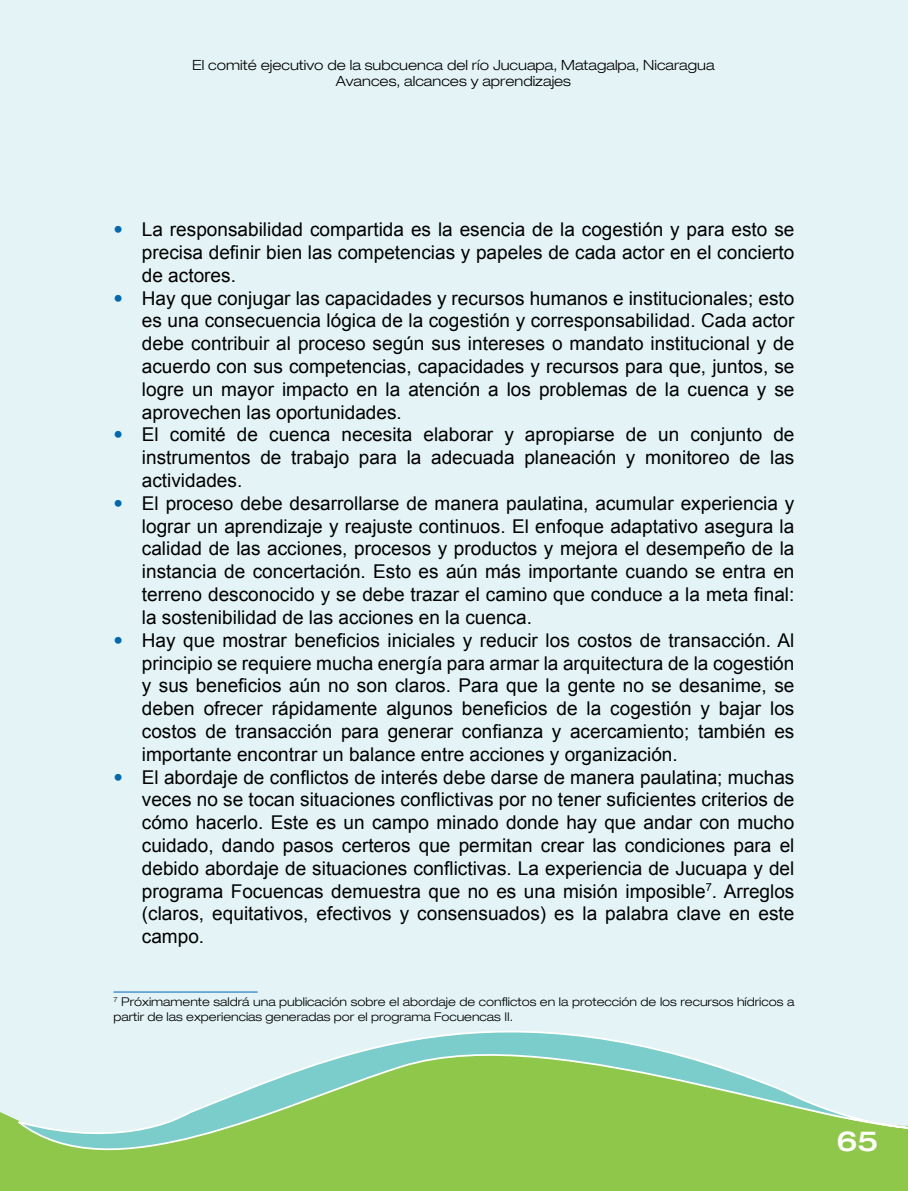
<style>
.page{position:relative;width:908px;height:1191px;background:#fff}
.page>*{position:absolute;margin:0;border:0;box-sizing:border-box;transform-origin:0 0}
.t1{font:500 expanded 28px "Helvetica Neue";color:#fff}
.t2{font:19px/22.8px "Arial";color:#000}
.t3{font:19px "Helvetica Neue";color:#0067b1}
.t4{font:300 expanded 14px/16.8px "Helvetica Neue";color:#000;text-align:center}
.t5{font:300 expanded 12px/14.4px "Helvetica Neue";color:#000}
</style>
<div class="page">
<div style="left:0;top:0;width:907px;height:1046px;background:#e3f3f6"></div>
<svg style="left:11px;top:973px;width:896px;height:218px;background:#b6ddaa"></svg>
<hr style="left:113px;top:991px;width:144px;height:1px;background:#0067b1">
<svg style="left:114px;top:997px;width:3px;height:5px"></svg>
<p class="t4" style="left:192px;top:56px;width:523px">El comité ejecutivo de la subcuenca del río Jucuapa, Matagalpa, Nicaragua<br>Avances, alcances y aprendizajes</p>
<p class="t3" style="left:113px;top:218px;width:11px">•</p>
<p class="t3" style="left:113px;top:286px;width:11px">•</p>
<p class="t3" style="left:113px;top:423px;width:11px">•</p>
<p class="t3" style="left:113px;top:492px;width:11px">•</p>
<p class="t3" style="left:113px;top:628px;width:11px">•</p>
<p class="t3" style="left:113px;top:765px;width:11px">•</p>
<p class="t2" style="left:142px;top:218px;width:653px">La responsabilidad compartida es la esencia de la cogestión y para esto se precisa definir bien las competencias y papeles de cada actor en el concierto de actores.<br>Hay que conjugar las capacidades y recursos humanos e institucionales; esto es una consecuencia lógica de la cogestión y corresponsabilidad. Cada actor debe contribuir al proceso según sus intereses o mandato institucional y de acuerdo con sus competencias, capacidades y recursos para que, juntos, se logre un mayor impacto en la atención a los problemas de la cuenca y se aprovechen las oportunidades.<br>El comité de cuenca necesita elaborar y apropiarse de un conjunto de instrumentos de trabajo para la adecuada planeación y monitoreo de las actividades.<br>El proceso debe desarrollarse de manera paulatina, acumular experiencia y lograr un aprendizaje y reajuste continuos. El enfoque adaptativo asegura la calidad de las acciones, procesos y productos y mejora el desempeño de la instancia de concertación. Esto es aún más importante cuando se entra en terreno desconocido y se debe trazar el camino que conduce a la meta final: la sostenibilidad de las acciones en la cuenca.<br>Hay que mostrar beneficios iniciales y reducir los costos de transacción. Al principio se requiere mucha energía para armar la arquitectura de la cogestión y sus beneficios aún no son claros. Para que la gente no se desanime, se deben ofrecer rápidamente algunos beneficios de la cogestión y bajar los costos de transacción para generar confianza y acercamiento; también es importante encontrar un balance entre acciones y organización.<br>El abordaje de conflictos de interés debe darse de manera paulatina; muchas veces no se tocan situaciones conflictivas por no tener suficientes criterios de cómo hacerlo. Este es un campo minado donde hay que andar con mucho cuidado, dando pasos certeros que permitan crear las condiciones para el debido abordaje de situaciones conflictivas. La experiencia de Jucuapa y del programa Focuencas demuestra que no es una misión imposible . Arreglos (claros, equitativos, efectivos y consensuados) es la palabra clave en este campo.</p>
<p class="t5" style="left:113px;top:994px;width:682px;text-indent:8px">Próximamente saldrá una publicación sobre el abordaje de conflictos en la protección de los recursos hídricos a partir de las experiencias generadas por el programa Focuencas II.</p>
<h1 class="t1" style="left:836px;top:1124px;width:21px">65</h1>
</div>
